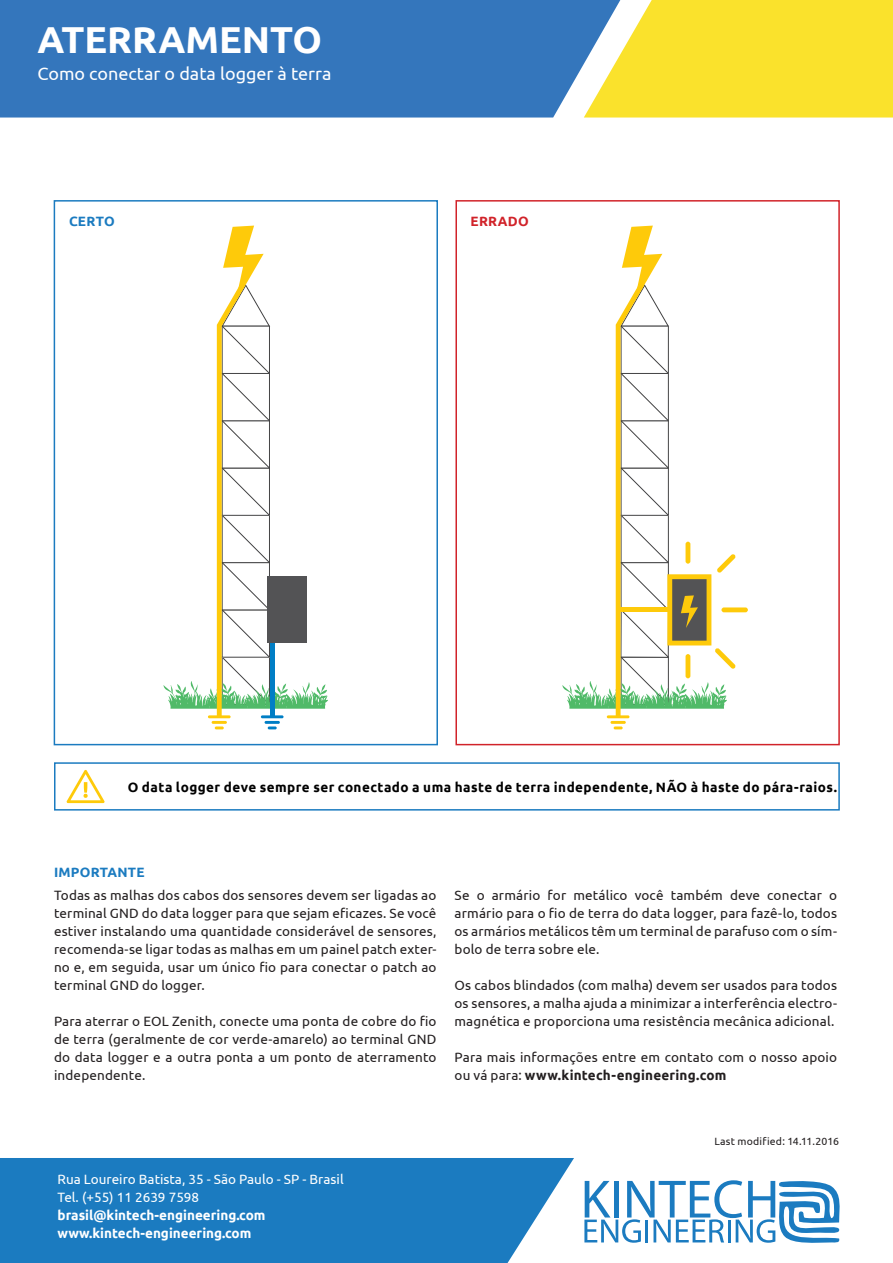
<style>
.page{position:relative;width:893px;height:1263px;background:#fff}
.page>*{position:absolute;margin:0;border:0;box-sizing:border-box;transform-origin:0 0}
.t1{font:700 37.5px "Ubuntu";color:#fff}
.t2{font:18px "Ubuntu";color:#fff}
.t3{font:13.5px/18px "Ubuntu";letter-spacing:.01em;color:#231f20;text-align:justify}
.t4{font:700 13.5px "Ubuntu";letter-spacing:.035em;color:#000}
.t5{font:13.5px "Ubuntu";color:#fff}
.t6{font:700 13.5px "Ubuntu";color:#fff}
.t7{font:700 13.5px "Ubuntu";letter-spacing:.02em;color:#1b7bc0}
.t8{font:700 13.5px "Ubuntu";letter-spacing:.02em;color:#d1232a}
.t9{font:10.5px "Ubuntu";letter-spacing:.02em;color:#231f20}
.s1{font-weight:700}
</style>
<div class="page">
<div style="left:0;top:1158px;width:574px;height:105px;background:#1b7bc0"></div>
<svg style="left:584px;top:1180px;width:256px;height:63px"></svg>
<hr style="left:610px;top:721px;width:16px;height:3px;background:#feca0a">
<svg style="left:614px;top:726px;width:9px;height:3px"></svg>
<div style="left:721px;top:607px;width:27px;height:5px;background:#feca0a;border-radius:2px"></div>
<svg style="left:562px;top:226px;width:174px;height:492px"></svg>
<div style="left:685px;top:654px;width:5px;height:24px;background:#feca0a;border-radius:2px"></div>
<hr style="left:265px;top:721px;width:15px;height:3px;background:#007ec5">
<svg style="left:268px;top:726px;width:9px;height:3px"></svg>
<hr style="left:212px;top:721px;width:15px;height:3px;background:#feca0a">
<svg style="left:215px;top:726px;width:9px;height:3px"></svg>
<svg style="left:164px;top:226px;width:164px;height:492px"></svg>
<div style="left:270px;top:643px;width:5px;height:75px;background:#007ec5"></div>
<svg style="left:67px;top:770px;width:38px;height:33px"></svg>
<div style="left:54px;top:762px;width:786px;height:48px;border:2px solid #1b7bc0"></div>
<div style="left:54px;top:200px;width:384px;height:545px;border:2px solid #1b7bc0"></div>
<div style="left:455px;top:200px;width:385px;height:545px;border:2px solid #d1232a"></div>
<div style="left:620px;top:0;width:273px;height:118px;background:#fae22c"></div>
<div style="left:0;top:0;width:620px;height:118px;background:#3476bc"></div>
<p class="t1" style="left:38px;top:16px;width:286px">ATERRAMENTO</p>
<p class="t2" style="left:38px;top:62px;width:296px">Como conectar o data logger à terra</p>
<p class="t7" style="left:69px;top:213px;width:47px">CERTO</p>
<p class="t8" style="left:470px;top:213px;width:60px">ERRADO</p>
<p class="t4" style="left:128px;top:779px;width:711px">O data logger deve sempre ser conectado a uma haste de terra independente, NÃO à haste do pára-raios.</p>
<p class="t7" style="left:54px;top:864px;width:92px">IMPORTANTE</p>
<p class="t3" style="left:54px;top:886px;width:384px">Todas as malhas dos cabos dos sensores devem ser ligadas ao terminal GND do data logger para que sejam eficazes. Se você estiver instalando uma quantidade considerável de sensores, recomenda-se ligar todas as malhas em um painel patch exter&shy;no e, em seguida, usar um único fio para conectar o patch ao terminal GND do logger.</p>
<p class="t3" style="left:54px;top:1012px;width:384px">Para aterrar o EOL Zenith, conecte uma ponta de cobre do fio de terra (geralmente de cor verde-amarelo) ao terminal GND do data logger e a outra ponta a um ponto de aterramento independente.</p>
<p class="t3" style="left:455px;top:886px;width:384px">Se o armário for metálico você também deve conectar o armário para o fio de terra do data logger, para fazê-lo, todos os armários metálicos têm um terminal de parafuso com o sím&shy;bolo de terra sobre ele.</p>
<p class="t3" style="left:455px;top:976px;width:384px">Os cabos blindados (com malha) devem ser usados para todos os sensores, a malha ajuda a minimizar a interferência electro&shy;magnética e proporciona uma resistência mecânica adicional.</p>
<p class="t3" style="left:455px;top:1048px;width:384px">Para mais informações entre em contato com o nosso apoio ou vá para: <span class="s1">www.kintech-engineering.com</span></p>
<p class="t5" style="left:58px;top:1171px;width:288px">Rua Loureiro Batista, 35 - São Paulo - SP - Brasil</p>
<p class="t5" style="left:58px;top:1189px;width:143px">Tel. (+55) 11 2639 7598</p>
<p class="t6" style="left:58px;top:1207px;width:209px">brasil@kintech-engineering.com</p>
<p class="t6" style="left:58px;top:1225px;width:195px">www.kintech-engineering.com</p>
<p class="t9" style="left:714px;top:1134px;width:126px">Last modified: 14.11.2016</p>
</div>
